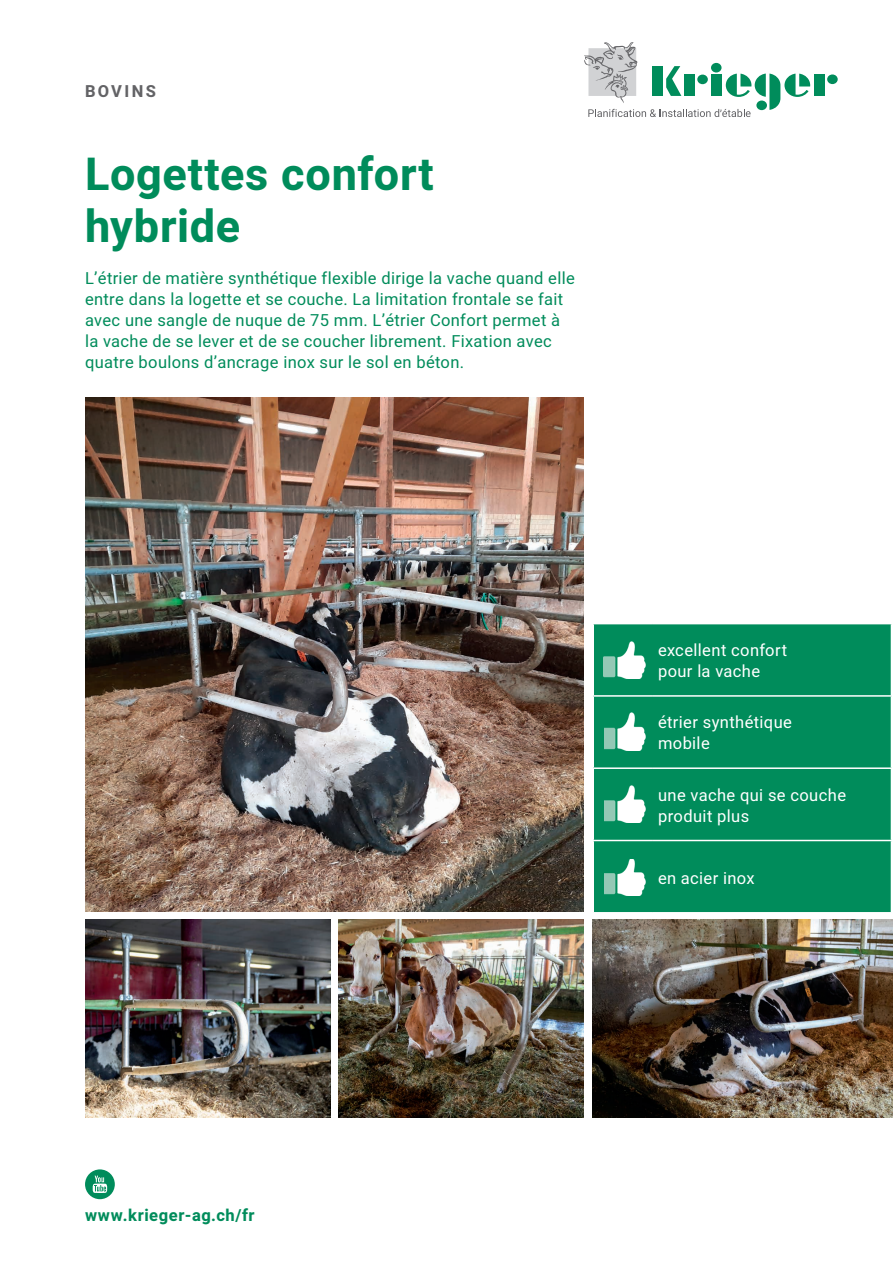
<style>
.page{position:relative;width:893px;height:1263px;background:#fff}
.page>*{position:absolute;margin:0;border:0;box-sizing:border-box;transform-origin:0 0}
.t1{font:700 45px/52.5px "Heebo";letter-spacing:.015em;color:#008c5b}
.t2{font:16.5px/21px "Heebo";letter-spacing:.02em;color:#008c5b}
.t3{font:16.5px/21px "Heebo";letter-spacing:.025em;color:#fff}
.t4{font:700 16.5px "Heebo";letter-spacing:.04em;color:#008c5b}
.t5{font:700 16.5px "Heebo";letter-spacing:.145em;color:#636366}
</style>
<div class="page">
<img style="left:85px;top:919px;width:245px;height:198px">
<img style="left:339px;top:919px;width:245px;height:198px">
<img style="left:592px;top:919px;width:301px;height:198px">
<img style="left:85px;top:397px;width:499px;height:515px">
<svg style="left:85px;top:1169px;width:30px;height:30px"></svg>
<div style="left:814px;top:75px;width:11px;height:21px;background:#008c5b"></div>
<div style="left:827px;top:74px;width:11px;height:10px;background:#008c5b;border-radius:50%"></div>
<svg style="left:584px;top:42px;width:226px;height:75px"></svg>
<div style="left:594px;top:624px;width:297px;height:216px;background:#008c5b"></div>
<div style="left:594px;top:841px;width:297px;height:71px;background:#008c5b"></div>
<hr style="left:592px;top:695px;width:60px;height:2px;background:#fff">
<hr style="left:652px;top:695px;width:240px;height:2px;background:#fff">
<hr style="left:592px;top:767px;width:60px;height:2px;background:#fff">
<hr style="left:652px;top:767px;width:240px;height:2px;background:#fff">
<img style="left:604px;top:640px;width:42px;height:38px">
<img style="left:604px;top:712px;width:42px;height:38px">
<img style="left:604px;top:785px;width:42px;height:37px">
<img style="left:604px;top:859px;width:42px;height:37px">
<p class="t5" style="left:85px;top:80px;width:73px">BOVINS</p>
<h1 class="t1" style="left:85px;top:149px;width:350px">Logettes confort hybride</h1>
<p class="t2" style="left:85px;top:268px;width:491px">L’étrier de matière synthétique flexible dirige la vache quand elle entre dans la logette et se couche. La limitation frontale se fait avec une sangle de nuque de 75 mm. L’étrier Confort permet à la vache de se lever et de se coucher librement. Fixation avec quatre boulons d’ancrage inox sur le sol en béton.</p>
<p class="t3" style="left:658px;top:640px;width:131px">excellent confort pour la vache</p>
<p class="t3" style="left:658px;top:712px;width:135px">étrier synthétique mobile</p>
<p class="t3" style="left:658px;top:784px;width:190px">une vache qui se couche produit plus</p>
<p class="t3" style="left:658px;top:867px;width:98px">en acier inox</p>
<p class="t4" style="left:85px;top:1203px;width:171px">www.krieger-ag.ch/fr</p>
</div>
